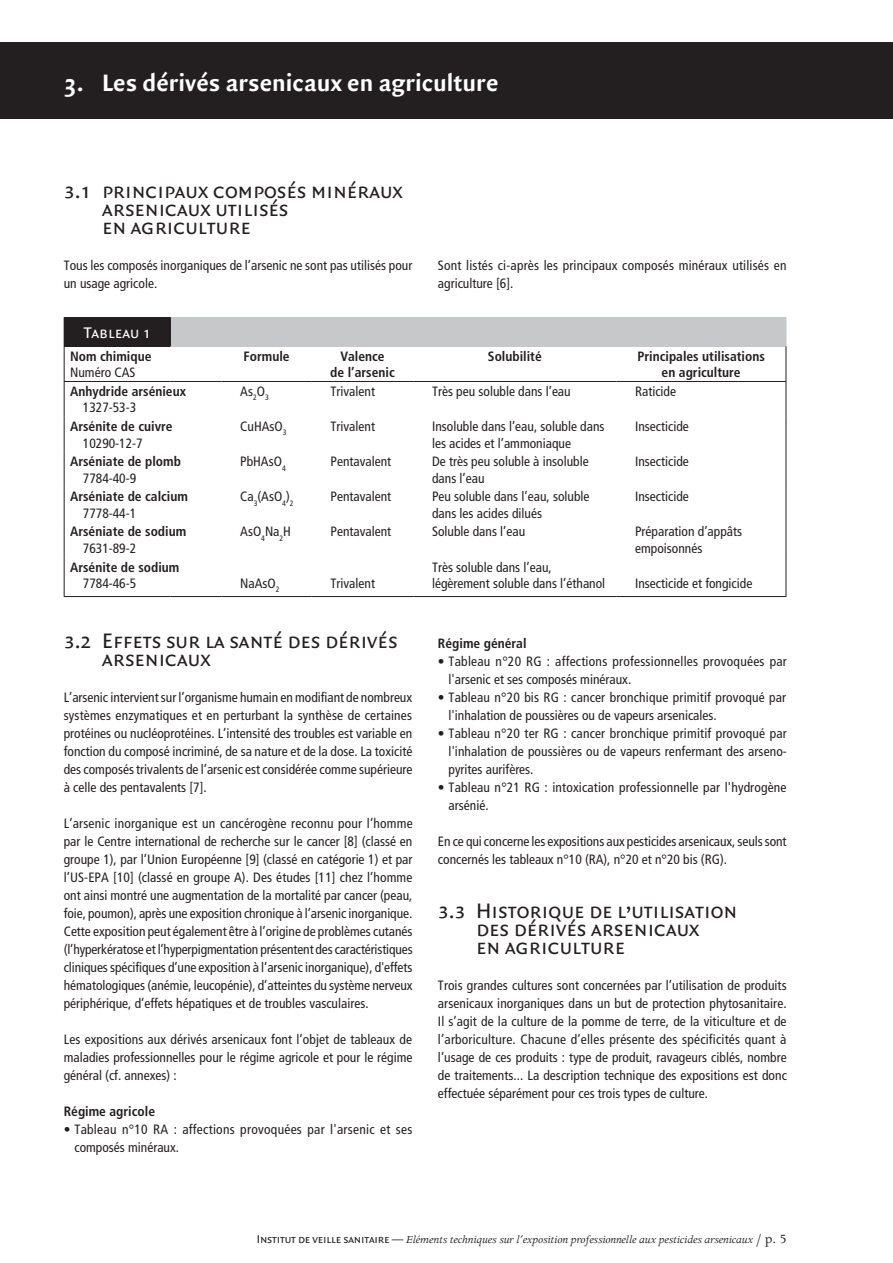
<style>
.page{position:relative;width:893px;height:1263px;background:#fff}
.page>*{position:absolute;margin:0;border:0;box-sizing:border-box;transform-origin:0 0}
.MenP_Titre1_Chap_x{font:700 25.5px "Quadraat Sans";color:#fff}
.MenP_Titre3_xx{font:22.5px/18px "Quadraat Sans Caps";color:#231f20}
.Tab_Tetier_blanc{font:16.5px "Quadraat Sans Caps";color:#fff}
.Labeur{font:condensed 13.5px/18px "Frutiger LT Std";color:#231f20;text-align:justify}
.tab_courant_Retrait{font:condensed 13.5px/16.5px "Frutiger LT Std";color:#231f20}
.Labeur_Puce_2Nv_1sur{font:condensed 13.5px/18px "Frutiger LT Std";letter-spacing:.01em;color:#231f20}
.tab_courant{font:700 condensed 13.5px "Frutiger LT Std";color:#231f20}
.Tab_1er_LigneGras{font:700 condensed 13.5px/16.5px "Frutiger LT Std";color:#231f20;text-align:center}
.Labeur_bold{font:700 condensed 13.5px "Frutiger LT Std";color:#231f20}
.tab_courant-2{font:condensed 13.5px "Frutiger LT Std";color:#231f20}
.t1{font:italic 12px "Apollo";letter-spacing:-.015em;color:#231f20}
.s1{font-family:"Quadraat Sans Caps";font-style:normal}
.s2{font-style:normal;font-size:14.25px}
</style>
<div class="page">
<div style="left:0;top:43px;width:893px;height:76px;background:#231f20"></div>
<div style="left:64px;top:317px;width:106px;height:29px;background:#231f20"></div>
<div style="left:170px;top:317px;width:616px;height:29px;background:#c7c8ca"></div>
<hr style="left:64px;top:381px;width:106px;height:1px;background:#231f20">
<hr style="left:170px;top:381px;width:51px;height:1px;background:#231f20">
<hr style="left:221px;top:381px;width:91px;height:1px;background:#231f20">
<hr style="left:312px;top:381px;width:101px;height:1px;background:#231f20">
<hr style="left:413px;top:381px;width:203px;height:1px;background:#231f20">
<hr style="left:616px;top:381px;width:170px;height:1px;background:#231f20">
<svg style="left:170px;top:317px;width:1px;height:29px"></svg>
<svg style="left:786px;top:317px;width:1px;height:29px"></svg>
<hr style="left:64px;top:346px;width:1px;height:35px;background:#231f20">
<hr style="left:786px;top:346px;width:1px;height:35px;background:#231f20">
<hr style="left:64px;top:382px;width:1px;height:35px;background:#231f20">
<hr style="left:786px;top:382px;width:1px;height:35px;background:#231f20">
<hr style="left:64px;top:417px;width:1px;height:35px;background:#231f20">
<hr style="left:786px;top:417px;width:1px;height:35px;background:#231f20">
<hr style="left:64px;top:452px;width:1px;height:35px;background:#231f20">
<hr style="left:786px;top:452px;width:1px;height:35px;background:#231f20">
<hr style="left:64px;top:487px;width:1px;height:35px;background:#231f20">
<hr style="left:786px;top:487px;width:1px;height:35px;background:#231f20">
<hr style="left:64px;top:522px;width:1px;height:35px;background:#231f20">
<hr style="left:786px;top:522px;width:1px;height:35px;background:#231f20">
<hr style="left:64px;top:557px;width:1px;height:39px;background:#231f20">
<hr style="left:786px;top:557px;width:1px;height:39px;background:#231f20">
<hr style="left:64px;top:596px;width:106px;height:1px;background:#231f20">
<hr style="left:170px;top:596px;width:51px;height:1px;background:#231f20">
<hr style="left:221px;top:596px;width:91px;height:1px;background:#231f20">
<hr style="left:312px;top:596px;width:101px;height:1px;background:#231f20">
<hr style="left:413px;top:596px;width:203px;height:1px;background:#231f20">
<hr style="left:616px;top:596px;width:170px;height:1px;background:#231f20">
<p class="MenP_Titre1_Chap_x" style="left:64px;top:69px;width:436px">3. Les dérivés arsenicaux en agriculture</p>
<p class="MenP_Titre3_xx" style="left:102px;top:182px;width:302px;text-indent:-38px">3.1 principaux composés minéraux arsenicaux utilisés<br>en agriculture</p>
<p class="Labeur" style="left:64px;top:256px;width:350px">Tous les composés inorganiques de l’arsenic ne sont pas utilisés pour un usage agricole.</p>
<p class="Labeur" style="left:438px;top:256px;width:350px">Sont listés ci-après les principaux composés minéraux utilisés en agriculture [6].</p>
<p class="Tab_Tetier_blanc" style="left:84px;top:323px;width:69px">Tableau 1</p>
<p class="Tab_1er_LigneGras" style="left:70px;top:348px;width:83px">Nom chimique</p>
<p class="tab_courant-2" style="left:70px;top:365px;width:67px">Numéro CAS</p>
<p class="Tab_1er_LigneGras" style="left:244px;top:348px;width:48px">Formule</p>
<p class="Tab_1er_LigneGras" style="left:330px;top:348px;width:66px">Valence<br>de l’arsenic</p>
<p class="Tab_1er_LigneGras" style="left:488px;top:348px;width:55px">Solubilité</p>
<p class="Tab_1er_LigneGras" style="left:637px;top:348px;width:129px">Principales utilisations en agriculture</p>
<p class="tab_courant" style="left:70px;top:383px;width:117px">Anhydride arsénieux</p>
<p class="tab_courant_Retrait" style="left:83px;top:399px;width:55px">1327-53-3</p>
<p class="tab_courant_Retrait" style="left:240px;top:383px;width:30px">As<sub>2</sub>O<sub>3</sub></p>
<p class="tab_courant_Retrait" style="left:330px;top:383px;width:46px">Trivalent</p>
<p class="tab_courant_Retrait" style="left:432px;top:383px;width:140px">Très peu soluble dans l’eau</p>
<p class="tab_courant_Retrait" style="left:635px;top:383px;width:42px">Raticide</p>
<p class="tab_courant" style="left:70px;top:418px;width:104px">Arsénite de cuivre</p>
<p class="tab_courant_Retrait" style="left:83px;top:435px;width:61px">10290-12-7</p>
<p class="tab_courant_Retrait" style="left:240px;top:418px;width:48px">CuHAsO<sub>3</sub></p>
<p class="tab_courant_Retrait" style="left:330px;top:418px;width:46px">Trivalent</p>
<p class="tab_courant_Retrait" style="left:432px;top:418px;width:174px">Insoluble dans l’eau, soluble dans les acides et l’ammoniaque</p>
<p class="tab_courant_Retrait" style="left:635px;top:418px;width:55px">Insecticide</p>
<p class="tab_courant" style="left:70px;top:453px;width:112px">Arséniate de plomb</p>
<p class="tab_courant_Retrait" style="left:83px;top:470px;width:55px">7784-40-9</p>
<p class="tab_courant_Retrait" style="left:240px;top:453px;width:47px">PbHAsO<sub>4</sub></p>
<p class="tab_courant_Retrait" style="left:330px;top:453px;width:62px">Pentavalent</p>
<p class="tab_courant_Retrait" style="left:432px;top:453px;width:158px">De très peu soluble à insoluble dans l’eau</p>
<p class="tab_courant_Retrait" style="left:635px;top:453px;width:55px">Insecticide</p>
<p class="tab_courant" style="left:70px;top:489px;width:119px">Arséniate de calcium</p>
<p class="tab_courant_Retrait" style="left:83px;top:505px;width:55px">7778-44-1</p>
<p class="tab_courant_Retrait" style="left:240px;top:488px;width:55px">Ca<sub>3</sub>(AsO<sub>4</sub>)<sub>2</sub></p>
<p class="tab_courant_Retrait" style="left:330px;top:488px;width:62px">Pentavalent</p>
<p class="tab_courant_Retrait" style="left:432px;top:488px;width:159px">Peu soluble dans l’eau, soluble dans les acides dilués</p>
<p class="tab_courant_Retrait" style="left:635px;top:488px;width:55px">Insecticide</p>
<p class="tab_courant" style="left:70px;top:524px;width:118px">Arséniate de sodium</p>
<p class="tab_courant_Retrait" style="left:83px;top:540px;width:55px">7631-89-2</p>
<p class="tab_courant_Retrait" style="left:240px;top:524px;width:52px">AsO<sub>4</sub>Na<sub>2</sub>H</p>
<p class="tab_courant_Retrait" style="left:330px;top:524px;width:62px">Pentavalent</p>
<p class="tab_courant_Retrait" style="left:432px;top:524px;width:95px">Soluble dans l’eau</p>
<p class="tab_courant_Retrait" style="left:635px;top:524px;width:108px">Préparation d’appâts empoisonnés</p>
<p class="tab_courant" style="left:70px;top:559px;width:111px">Arsénite de sodium</p>
<p class="tab_courant_Retrait" style="left:83px;top:575px;width:55px">7784-46-5</p>
<p class="tab_courant_Retrait" style="left:240px;top:575px;width:41px">NaAsO<sub>2</sub></p>
<p class="tab_courant_Retrait" style="left:330px;top:575px;width:46px">Trivalent</p>
<p class="MenP_Titre3_xx" style="left:102px;top:632px;width:297px;text-indent:-38px">3.2 Effets sur la santé des dérivés arsenicaux</p>
<p class="Labeur" style="left:64px;top:688px;width:350px">L’arsenic intervient sur l’organisme humain en modifiant de nombreux systèmes enzymatiques et en perturbant la synthèse de certaines protéines ou nucléoprotéines. L’intensité des troubles est variable en fonction du composé incriminé, de sa nature et de la dose. La toxicité des composés trivalents de l’arsenic est considérée comme supérieure à celle des pentavalents [7].</p>
<p class="Labeur" style="left:64px;top:814px;width:350px">L’arsenic inorganique est un cancérogène reconnu pour l’homme par le Centre international de recherche sur le cancer [8] (classé en groupe 1), par l’Union Européenne [9] (classé en catégorie 1) et par l’US-EPA [10] (classé en groupe A). Des études [11] chez l’homme ont ainsi montré une augmentation de la mortalité par cancer (peau, foie, poumon), après une exposition chronique à l’arsenic inorganique.<br>Cette exposition peut également être à l’origine de problèmes cutanés (l’hyperkératose et l’hyperpigmentation présentent des caractéristiques cliniques spécifiques d’une exposition à l’arsenic inorganique), d'effets hématologiques (anémie, leucopénie), d’atteintes du système nerveux périphérique, d’effets hépatiques et de troubles vasculaires.</p>
<p class="Labeur" style="left:64px;top:1030px;width:350px">Les expositions aux dérivés arsenicaux font l’objet de tableaux de maladies professionnelles pour le régime agricole et pour le régime général (cf. annexes) :</p>
<p class="Labeur_bold" style="left:64px;top:1103px;width:93px">Régime agricole</p>
<p class="Labeur_Puce_2Nv_1sur" style="left:74px;top:1120px;width:339px;text-indent:-11px">• Tableau n°10 RA : affections provoquées par l'arsenic et ses composés minéraux.</p>
<p class="tab_courant_Retrait" style="left:432px;top:559px;width:175px">Très soluble dans l’eau, légèrement soluble dans l’éthanol</p>
<p class="tab_courant_Retrait" style="left:635px;top:575px;width:119px">Insecticide et fongicide</p>
<p class="Labeur_bold" style="left:438px;top:635px;width:90px">Régime général</p>
<p class="Labeur_Puce_2Nv_1sur" style="left:449px;top:652px;width:340px;text-indent:-11px">• Tableau n°20 RG : affections professionnelles provoquées par l'arsenic et ses composés minéraux.</p>
<p class="Labeur_Puce_2Nv_1sur" style="left:449px;top:688px;width:339px;text-indent:-11px">• Tableau n°20 bis RG : cancer bronchique primitif provoqué par l'inhalation de poussières ou de vapeurs arsenicales.</p>
<p class="Labeur_Puce_2Nv_1sur" style="left:449px;top:724px;width:340px;text-align:justify;text-indent:-11px">• Tableau n°20 ter RG : cancer bronchique primitif provoqué par l'inhalation de poussières ou de vapeurs renfermant des arseno&shy;pyrites aurifères.</p>
<p class="Labeur_Puce_2Nv_1sur" style="left:449px;top:778px;width:339px;text-indent:-11px">• Tableau n°21 RG : intoxication professionnelle par l'hydrogène arsénié.</p>
<p class="Labeur" style="left:438px;top:832px;width:350px">En ce qui concerne les expositions aux pesticides arsenicaux, seuls sont concernés les tableaux n°10 (RA), n°20 et n°20 bis (RG).</p>
<p class="MenP_Titre3_xx" style="left:476px;top:902px;width:263px;text-indent:-38px">3.3 Historique de l’utilisation des dérivés arsenicaux<br>en agriculture</p>
<p class="Labeur" style="left:438px;top:976px;width:350px">Trois grandes cultures sont concernées par l’utilisation de produits arsenicaux inorganiques dans un but de protection phytosanitaire.<br>Il s’agit de la culture de la pomme de terre, de la viticulture et de l’arboriculture. Chacune d’elles présente des spécificités quant à l’usage de ces produits : type de produit, ravageurs ciblés, nombre de traitements... La description technique des expositions est donc effectuée séparément pour ces trois types de culture.</p>
<p class="t1" style="left:257px;top:1233px;width:531px"><span class="s1">Institut de veille sanitaire —</span> Eléments techniques sur l’exposition professionnelle aux pesticides arsenicaux <span class="s2">/ p. 5</span></p>
</div>
